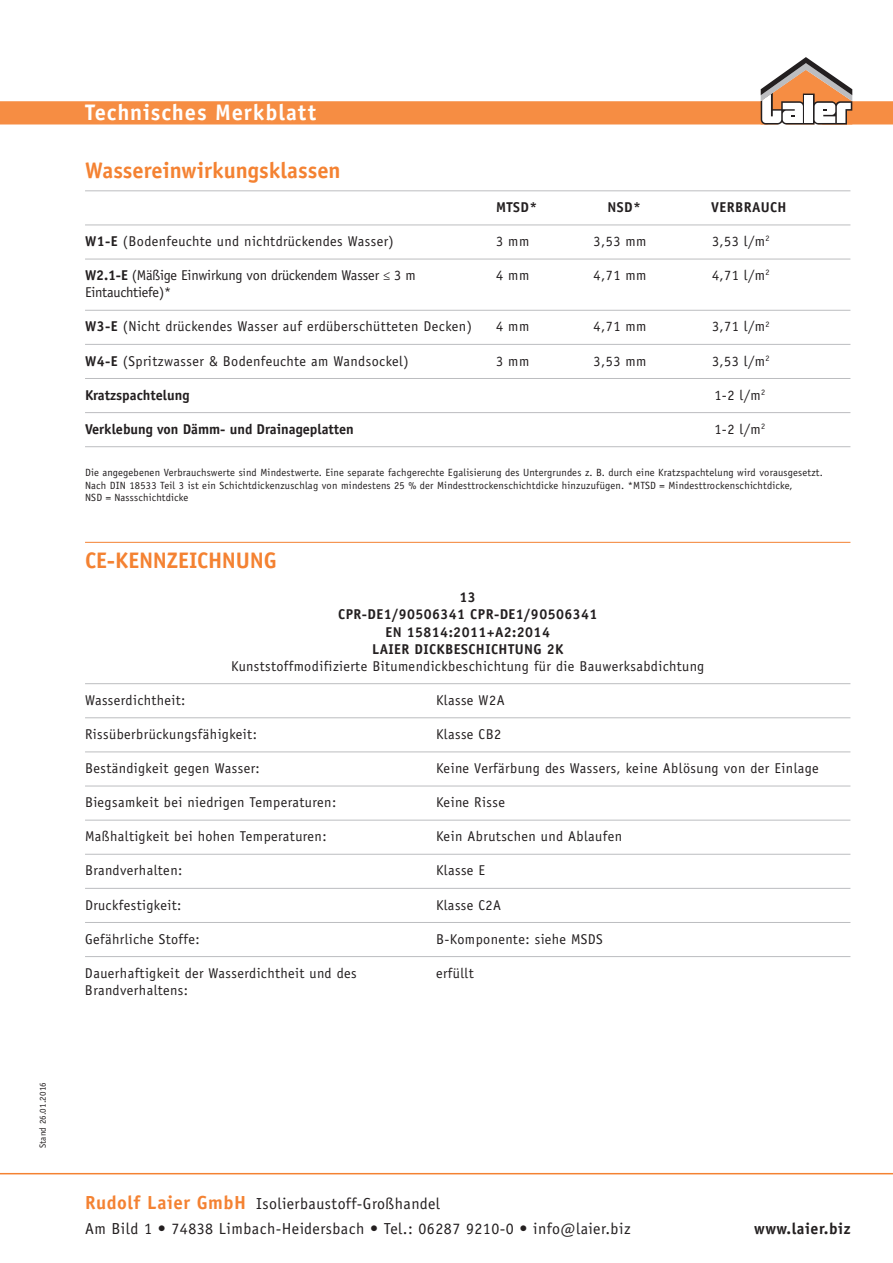
<style>
.page{position:relative;width:893px;height:1263px;background:#fff}
.page>*{position:absolute;margin:0;border:0;box-sizing:border-box;transform-origin:0 0}
.t1{font:700 22.5px "Officina Sans Std";letter-spacing:-.005em;color:#f48232}
.t2{font:700 22.5px "Officina Sans Std";letter-spacing:.04em;color:#fff}
.t3{font:15.9px/24.8px "Officina Sans Std";letter-spacing:.03em;color:#231f20}
.t4{font:700 15.9px "Officina Sans Std";letter-spacing:.03em;color:#231f20}
.t5{font:14.25px "Officina Sans Std";letter-spacing:.03em;color:#231f20}
.t6{font:700 14.25px/17.1px "Officina Sans Std";letter-spacing:.03em;color:#231f20;text-align:center}
.t7{font:14.25px "Officina Sans Std";letter-spacing:-.01em;color:#231f20}
.t8{font:700 14.25px "Officina Sans Std";color:#231f20}
.t9{font:10.5px/12.6px "Officina Sans Std";letter-spacing:.02em;color:#231f20}
.t10{font:9px "Officina Sans Std";letter-spacing:.01em;color:#231f20}
.s1{font-weight:700}
.s2{font-weight:700;font-size:18.9px;color:#f48232}
</style>
<div class="page">
<hr style="left:0;top:1173px;width:893px;height:1px;background:#f48232">
<svg style="left:0;top:89px;width:893px;height:35px;fill:#f68d43"></svg>
<svg style="left:761px;top:57px;width:91px;height:67px"></svg>
<hr style="left:85px;top:191px;width:765px;height:1px;background:#bcbdc0">
<hr style="left:85px;top:225px;width:765px;height:1px;background:#bcbdc0">
<hr style="left:85px;top:259px;width:765px;height:1px;background:#bcbdc0">
<hr style="left:85px;top:310px;width:765px;height:1px;background:#bcbdc0">
<hr style="left:85px;top:344px;width:765px;height:1px;background:#bcbdc0">
<hr style="left:85px;top:378px;width:765px;height:1px;background:#bcbdc0">
<hr style="left:85px;top:412px;width:765px;height:1px;background:#bcbdc0">
<hr style="left:85px;top:446px;width:765px;height:1px;background:#bcbdc0">
<hr style="left:85px;top:542px;width:765px;height:1px;background:#f48232">
<hr style="left:85px;top:683px;width:765px;height:1px;background:#bcbdc0">
<hr style="left:85px;top:717px;width:765px;height:1px;background:#bcbdc0">
<hr style="left:85px;top:752px;width:765px;height:1px;background:#bcbdc0">
<hr style="left:85px;top:786px;width:765px;height:1px;background:#bcbdc0">
<hr style="left:85px;top:820px;width:765px;height:1px;background:#bcbdc0">
<hr style="left:85px;top:854px;width:765px;height:1px;background:#bcbdc0">
<hr style="left:85px;top:888px;width:765px;height:1px;background:#bcbdc0">
<hr style="left:85px;top:922px;width:765px;height:1px;background:#bcbdc0">
<hr style="left:85px;top:956px;width:765px;height:1px;background:#bcbdc0">
<p class="t10" style="left:37px;top:1148px;width:67px;rotate:-90deg">Stand 26.01.2016</p>
<h1 class="t2" style="left:85px;top:99px;width:233px">Technisches Merkblatt</h1>
<h1 class="t1" style="left:85px;top:156px;width:257px">Wassereinwirkungsklassen</h1>
<p class="t6" style="left:496px;top:198px;width:43px">MTSD*</p>
<p class="t6" style="left:607px;top:198px;width:35px">NSD*</p>
<p class="t6" style="left:711px;top:198px;width:77px">VERBRAUCH</p>
<p class="t5" style="left:85px;top:233px;width:310px"><span class="s1">W1-E</span> (Bodenfeuchte und nichtdrückendes Wasser)</p>
<p class="t5" style="left:496px;top:233px;width:35px">3 mm</p>
<p class="t5" style="left:594px;top:233px;width:54px">3,53 mm</p>
<p class="t5" style="left:712px;top:233px;width:59px">3,53 l/m<sup>2</sup></p>
<p class="t7" style="left:85px;top:267px;width:332px"><span class="s1">W2.1-E</span> (Mäßige Einwirkung von drückendem Wasser ≤ 3 m</p>
<p class="t5" style="left:496px;top:267px;width:35px">4 mm</p>
<p class="t5" style="left:594px;top:267px;width:54px">4,71 mm</p>
<p class="t5" style="left:712px;top:267px;width:59px">4,71 l/m<sup>2</sup></p>
<p class="t7" style="left:85px;top:284px;width:88px">Eintauchtiefe)*</p>
<p class="t5" style="left:85px;top:318px;width:388px"><span class="s1">W3-E</span> (Nicht drückendes Wasser auf erdüberschütteten Decken)</p>
<p class="t5" style="left:496px;top:318px;width:35px">4 mm</p>
<p class="t5" style="left:594px;top:318px;width:54px">4,71 mm</p>
<p class="t5" style="left:712px;top:318px;width:59px">3,71 l/m<sup>2</sup></p>
<p class="t5" style="left:85px;top:352px;width:325px"><span class="s1">W4-E</span> (Spritzwasser &amp; Bodenfeuchte am Wandsockel)</p>
<p class="t5" style="left:496px;top:352px;width:35px">3 mm</p>
<p class="t5" style="left:594px;top:352px;width:54px">3,53 mm</p>
<p class="t5" style="left:712px;top:352px;width:59px">3,53 l/m<sup>2</sup></p>
<p class="t8" style="left:85px;top:386px;width:106px">Kratzspachtelung</p>
<p class="t5" style="left:714px;top:386px;width:52px">1-2 l/m<sup>2</sup></p>
<p class="t8" style="left:85px;top:420px;width:270px">Verklebung von Dämm- und Drainageplatten</p>
<p class="t5" style="left:714px;top:421px;width:52px">1-2 l/m<sup>2</sup></p>
<p class="t9" style="left:85px;top:466px;width:739px">Die angegebenen Verbrauchswerte sind Mindestwerte. Eine separate fachgerechte Egalisierung des Untergrundes z. B. durch eine Kratzspachtelung wird vorausgesetzt.<br>Nach DIN 18533 Teil 3 ist ein Schichtdickenzuschlag von mindestens 25 % der Mindesttrockenschichtdicke hinzuzufügen. *MTSD = Mindesttrockenschichtdicke,<br>NSD = Nassschichtdicke</p>
<h1 class="t1" style="left:85px;top:546px;width:193px">CE-KENNZEICHNUNG</h1>
<p class="t6" style="left:338px;top:589px;width:261px">13<br>CPR-DE1/90506341 CPR-DE1/90506341<br>EN 15814:2011+A2:2014<br>LAIER DICKBESCHICHTUNG 2K</p>
<p class="t5" style="left:231px;top:658px;width:475px">Kunststoffmodifizierte Bitumendickbeschichtung für die Bauwerksabdichtung</p>
<p class="t5" style="left:85px;top:692px;width:102px">Wasserdichtheit:</p>
<p class="t5" style="left:436px;top:692px;width:70px">Klasse W2A</p>
<p class="t5" style="left:85px;top:726px;width:173px">Rissüberbrückungsfähigkeit:</p>
<p class="t5" style="left:436px;top:726px;width:67px">Klasse CB2</p>
<p class="t5" style="left:85px;top:760px;width:176px">Beständigkeit gegen Wasser:</p>
<p class="t5" style="left:436px;top:760px;width:384px">Keine Verfärbung des Wassers, keine Ablösung von der Einlage</p>
<p class="t5" style="left:85px;top:794px;width:253px">Biegsamkeit bei niedrigen Temperaturen:</p>
<p class="t5" style="left:436px;top:794px;width:70px">Keine Risse</p>
<p class="t5" style="left:85px;top:828px;width:243px">Maßhaltigkeit bei hohen Temperaturen:</p>
<p class="t5" style="left:436px;top:828px;width:188px">Kein Abrutschen und Ablaufen</p>
<p class="t5" style="left:85px;top:862px;width:99px">Brandverhalten:</p>
<p class="t5" style="left:436px;top:862px;width:51px">Klasse E</p>
<p class="t5" style="left:85px;top:896px;width:98px">Druckfestigkeit:</p>
<p class="t5" style="left:436px;top:896px;width:67px">Klasse C2A</p>
<p class="t5" style="left:85px;top:930px;width:116px">Gefährliche Stoffe:</p>
<p class="t5" style="left:436px;top:930px;width:168px">B-Komponente: siehe MSDS</p>
<p class="t5" style="left:85px;top:965px;width:273px">Dauerhaftigkeit der Wasserdichtheit und des</p>
<p class="t5" style="left:436px;top:965px;width:39px">erfüllt</p>
<p class="t5" style="left:85px;top:982px;width:105px">Brandverhaltens:</p>
<p class="t3" style="left:85px;top:1191px;width:547px"><span class="s2">Rudolf Laier GmbH</span> Isolierbaustoff-Großhandel<br>Am Bild 1 • 74838 Limbach-Heidersbach • Tel.: 06287 9210-0 • info@laier.biz</p>
<p class="t4" style="left:754px;top:1218px;width:98px">www.laier.biz</p>
</div>
